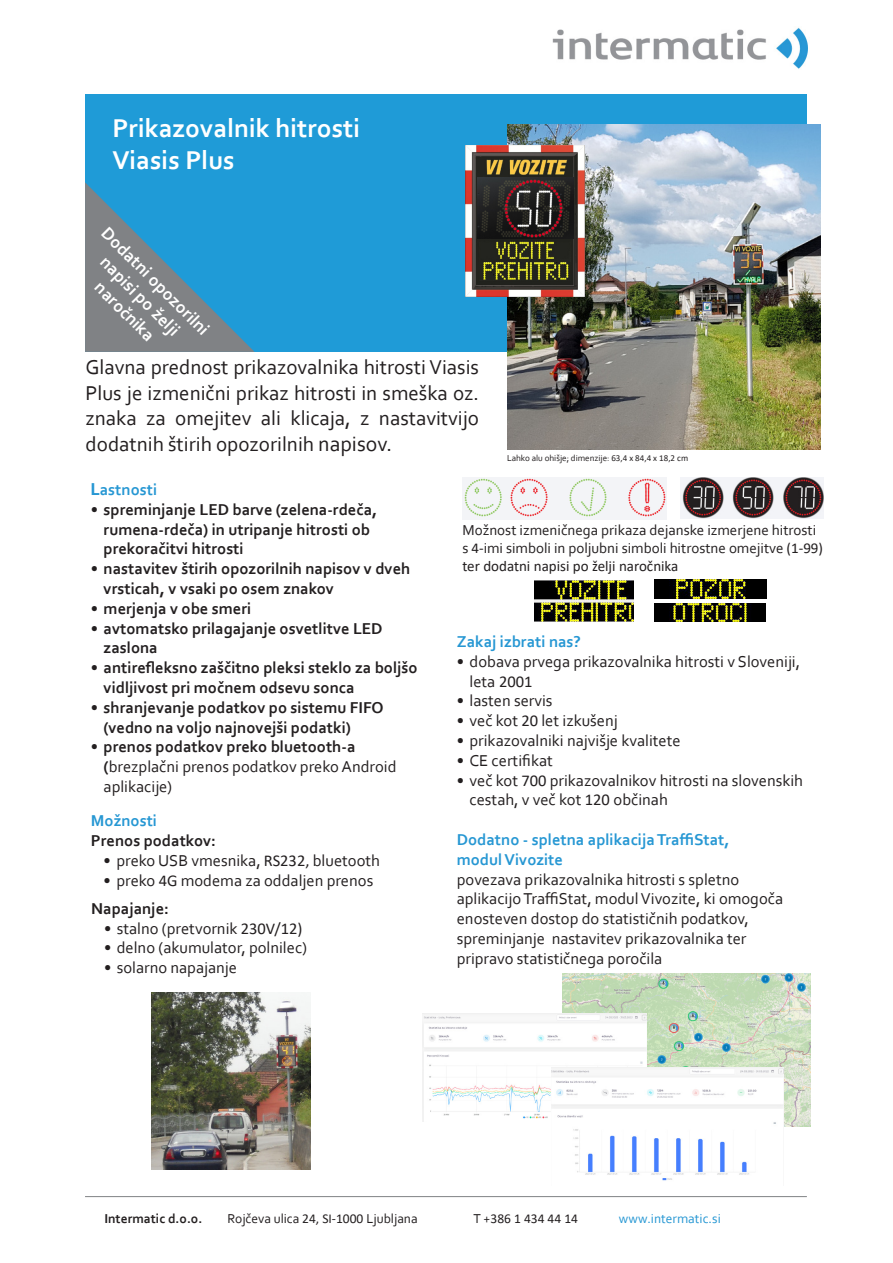
<style>
.page{position:relative;width:893px;height:1263px;background:#fff}
.page>*{position:absolute;margin:0;border:0;box-sizing:border-box;transform-origin:0 0}
.t1{font:700 27px "Corbel";color:#fff}
.t2{font:21px/25.5px "Corbel";color:#231f20;text-align:justify}
.t3{font:700 18px/21.6px "Corbel";color:#fff;text-align:center}
.t4{font:16.5px/19.8px "Corbel";color:#231f20}
.t5{font:700 16.5px/19.8px "Corbel";color:#231f20}
.t6{font:700 16.5px "Corbel";color:#2697d3}
.t7{font:15px/18px "Corbel";color:#231f20}
.t8{font:13.5px "Corbel";color:#231f20}
.t9{font:13.5px "Corbel";color:#2697d3}
.t10{font:700 13.5px "Corbel";color:#231f20}
.t11{font:13.5px "Calibri";color:#231f20}
.t12{font:9px "Corbel";color:#231f20}
.s1{font-size:21.75px}
.s2{font-family:"Calibri"}
.s3{font-family:"Roboto"}
.s4{font-weight:700}
.s5{font-family:"Corbel"}
</style>
<div class="page">
<img style="left:552px;top:28px;width:256px;height:41px">
<div style="left:85px;top:95px;width:722px;height:257px;background:#1f9bd7"></div>
<hr style="left:85px;top:1196px;width:722px;height:1px;background:#808285">
<svg style="left:85px;top:182px;width:170px;height:170px"></svg>
<img style="left:507px;top:124px;width:314px;height:326px">
<img style="left:152px;top:993px;width:158px;height:176px">
<img style="left:465px;top:145px;width:119px;height:152px">
<img style="left:462px;top:477px;width:204px;height:43px">
<img style="left:680px;top:477px;width:144px;height:42px">
<img style="left:535px;top:580px;width:98px;height:42px">
<img style="left:654px;top:579px;width:112px;height:19px">
<img style="left:654px;top:603px;width:111px;height:19px">
<img style="left:477px;top:177px;width:96px;height:62px">
<img style="left:563px;top:974px;width:248px;height:152px">
<img style="left:423px;top:1013px;width:224px;height:109px">
<img style="left:551px;top:1067px;width:233px;height:114px">
<p class="t1" style="left:112px;top:111px;width:249px">Prikazovalnik hitrosti</p>
<p class="t1" style="left:112px;top:144px;width:124px">Viasis Plus</p>
<p class="t3" style="left:112px;top:222px;width:146px;rotate:45deg">Dodatni opozorilni napisi po želji naročnika</p>
<p class="t2" style="left:86px;top:354px;width:395px">Glavna prednost prikazovalnika hitrosti Viasis Plus je izmenični prikaz hitrosti in smeška oz. znaka za omejitev ali klicaja, z nastavitvijo dodatnih štirih opozorilnih <span class="s1">napisov.</span></p>
<p class="t12" style="left:507px;top:452px;width:183px">Lahko alu ohišje; dimenzije: <span class="s2">63,4 x 84,4 x 18,2 cm</span></p>
<p class="t6" style="left:91px;top:479px;width:68px"><span class="s3">L</span>astnosti</p>
<p class="t5" style="left:104px;top:499px;width:275px;text-indent:-13px">• spreminjanje LED barve (zelena-rdeča, rumena-rdeča) in utripanje hitrosti ob prekoračitvi hitrosti</p>
<p class="t5" style="left:104px;top:558px;width:308px;text-indent:-13px">• nastavitev štirih opozorilnih napisov v dveh vrsticah, v vsaki po osem znakov</p>
<p class="t5" style="left:91px;top:598px;width:162px">• merjenja v obe smeri</p>
<p class="t5" style="left:104px;top:618px;width:280px;text-indent:-13px">• avtomatsko prilagajanje osvetlitve LED zaslona</p>
<p class="t5" style="left:104px;top:657px;width:316px;text-indent:-13px">• antirefleksno zaščitno pleksi steklo za boljšo vidljivost pri močnem odsevu sonca</p>
<p class="t5" style="left:104px;top:697px;width:282px;text-indent:-13px">• shranjevanje podatkov po sistemu FIFO (vedno na voljo najnovejši podatki)</p>
<p class="t4" style="left:104px;top:737px;width:294px;text-indent:-13px"><span class="s4">• prenos podatkov preko bluetooth-a (</span>brezplačni prenos podatkov preko Android aplikacije)</p>
<p class="t6" style="left:91px;top:810px;width:68px">Možnosti</p>
<p class="t5" style="left:91px;top:830px;width:127px">Prenos podatkov:</p>
<p class="t4" style="left:104px;top:850px;width:278px">• preko USB vmesnika, <span class="s2">RS232,</span> bluetooth</p>
<p class="t4" style="left:104px;top:870px;width:271px">• preko <span class="s2">4G</span> modema za oddaljen prenos</p>
<p class="t5" style="left:91px;top:898px;width:79px">Napajanje:</p>
<p class="t4" style="left:104px;top:918px;width:200px">• stalno (pretvornik <span class="s2">230V/12)</span></p>
<p class="t4" style="left:104px;top:938px;width:205px">• delno (akumulator, polnilec)</p>
<p class="t4" style="left:104px;top:957px;width:135px">• solarno napajanje</p>
<p class="t7" style="left:462px;top:521px;width:362px">Možnost izmeničnega prikaza dejanske izmerjene hitrosti s <span class="s2">4-</span>imi simboli in poljubni simboli hitrostne omejitve <span class="s2">(1-99) ter dodatni napisi po želji naročnika</span></p>
<p class="t6" style="left:457px;top:631px;width:126px">Zakaj izbrati nas?</p>
<p class="t4" style="left:469px;top:651px;width:332px;text-indent:-13px">• dobava prvega prikazovalnika hitrosti v Sloveniji, leta <span class="s2">2001</span></p>
<p class="t4" style="left:457px;top:690px;width:97px">• lasten servis</p>
<p class="t4" style="left:457px;top:710px;width:163px">• več kot <span class="s2">20</span> let izkušenj</p>
<p class="t4" style="left:457px;top:730px;width:225px">• prikazovalniki najvišje kvalitete</p>
<p class="t4" style="left:457px;top:750px;width:98px">• CE certifikat</p>
<p class="t4" style="left:469px;top:770px;width:335px;text-indent:-13px">• več kot <span class="s2">700</span> prikazovalnikov hitrosti na slovenskih cestah, v več kot <span class="s2">120</span> občinah</p>
<p class="t6" style="left:457px;top:829px;width:275px">Dodatno - spletna aplikacija TraffiStat,</p>
<p class="t6" style="left:457px;top:849px;width:108px">modul Vivozite</p>
<p class="t4" style="left:457px;top:869px;width:328px">povezava prikazovalnika hitrosti s spletno aplikacijo TraffiStat, modul Vivozite, ki omogoča enosteven dostop do statističnih podatkov, spreminjanje nastavitev prikazovalnika ter pripravo statističnega poročila</p>
<p class="t10" style="left:104px;top:1210px;width:99px">Intermatic d.o.o.</p>
<p class="t8" style="left:227px;top:1210px;width:192px">Rojčeva ulica <span class="s2">24, SI-1000</span> Ljubljana</p>
<p class="t11" style="left:473px;top:1209px;width:106px"><span class="s5">T +</span>386 1 434 44 14</p>
<p class="t9" style="left:619px;top:1210px;width:103px">www.intermatic.si</p>
</div>
